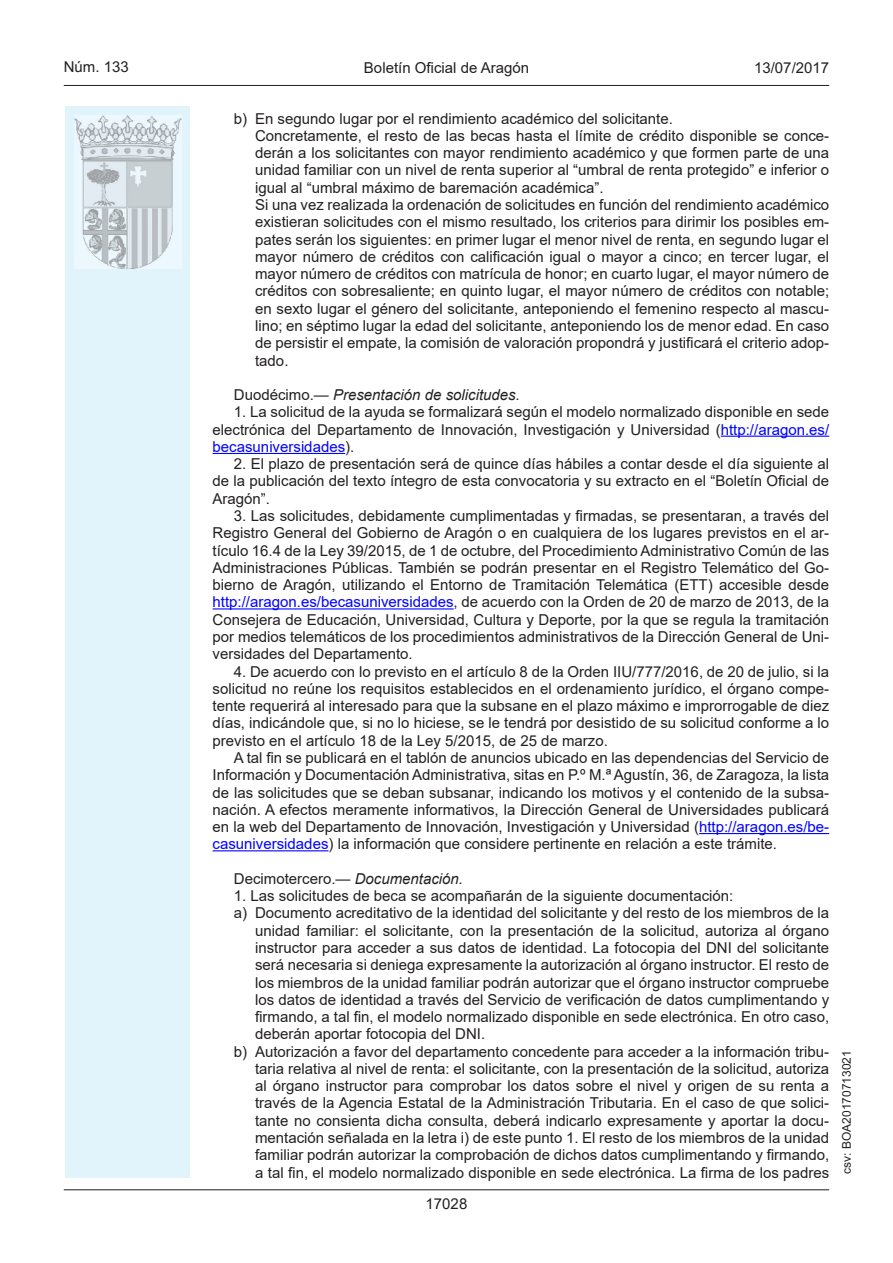
<style>
.page{position:relative;width:893px;height:1263px;background:#fff}
.page>*{position:absolute;margin:0;border:0;box-sizing:border-box;transform-origin:0 0}
.Sangrado_01{font:15px/17.2px "Arial";color:#231f20;text-align:justify}
.inicio_de_parrafo{font:15px/17.2px "Arial";color:#231f20;text-align:justify}
.inicio_de_parrafo-2{font:15px "Arial Italic MT2";color:#231f20}
.estilo_head-c{font:15px "Arial";color:#231f20}
.estilo_head-d{font:15px "Arial MT2";color:#231f20}
.estilo_head-i{font:15px "Arial MT2";color:#231f20}
.numero_pagina{font:15px "Arial";color:#231f20}
.estilo_head-i-2{font:12px "Arial MT2";color:#231f20}
.s1{font-family:"Arial"}
.s2{color:#00f}
.s3{font-family:"Arial Italic MT2"}
</style>
<div class="page">
<div style="left:65px;top:106px;width:125px;height:1072px;background:#e1f4fc"></div>
<img style="left:75px;top:115px;width:106px;height:153px">
<hr style="left:64px;top:85px;width:765px;height:1px;background:#231f20">
<hr style="left:64px;top:1189px;width:765px;height:1px;background:#231f20">
<hr style="left:721px;top:436px;width:108px;height:1px;background:#00f">
<hr style="left:213px;top:453px;width:132px;height:1px;background:#00f">
<hr style="left:213px;top:608px;width:241px;height:1px;background:#00f">
<hr style="left:699px;top:833px;width:130px;height:1px;background:#00f">
<hr style="left:213px;top:850px;width:115px;height:1px;background:#00f">
<p class="estilo_head-i" style="left:64px;top:57px;width:67px">Núm. 133</p>
<p class="estilo_head-c" style="left:364px;top:57px;width:167px">Boletín Oficial de Aragón</p>
<p class="estilo_head-d" style="left:754px;top:57px;width:77px">13/07/2017</p>
<p class="Sangrado_01" style="left:234px;top:110px;width:441px">b) En segundo lugar por el rendimiento académico del solicitante.</p>
<p class="Sangrado_01" style="left:255px;top:127px;width:576px">Concretamente, el resto de las becas hasta el límite de crédito disponible se conce&shy;derán a los solicitantes con mayor rendimiento académico y que formen parte de una unidad familiar con un nivel de renta superior al “umbral de renta protegido” e inferior o igual al “umbral máximo de baremación académica”.</p>
<p class="Sangrado_01" style="left:255px;top:196px;width:576px">Si una vez realizada la ordenación de solicitudes en función del rendimiento académico existieran solicitudes con el mismo resultado, los criterios para dirimir los posibles em&shy;pates serán los siguientes: en primer lugar el menor nivel de renta, en segundo lugar el mayor número de créditos con calificación igual o mayor a cinco; en tercer lugar, el mayor número de créditos con matrícula de honor; en cuarto lugar, el mayor número de créditos con sobresaliente; en quinto lugar, el mayor número de créditos con notable; en sexto lugar el género del solicitante, anteponiendo el femenino respecto al mascu&shy;lino; en séptimo lugar la edad del solicitante, anteponiendo los de menor edad. En caso de persistir el empate, la comisión de valoración propondrá y justificará el criterio adop&shy;tado.</p>
<p class="inicio_de_parrafo-2" style="left:234px;top:385px;width:287px"><span class="s1">Duodécimo.—</span> Presentación de solicitudes.</p>
<p class="inicio_de_parrafo" style="left:213px;top:403px;width:618px;text-indent:21px">1. La solicitud de la ayuda se formalizará según el modelo normalizado disponible en sede electrónica del Departamento de Innovación, Investigación y Universidad (<span class="s2">http://aragon.es/ becasuniversidades</span>).</p>
<p class="inicio_de_parrafo" style="left:213px;top:455px;width:618px;text-indent:21px">2. El plazo de presentación será de quince días hábiles a contar desde el día siguiente al de la publicación del texto íntegro de esta convocatoria y su extracto en el “Boletín Oficial de Aragón”.</p>
<p class="inicio_de_parrafo" style="left:213px;top:507px;width:618px;text-indent:21px">3. Las solicitudes, debidamente cumplimentadas y firmadas, se presentaran, a través del Registro General del Gobierno de Aragón o en cualquiera de los lugares previstos en el ar&shy;tículo 16.4 de la Ley 39/2015, de 1 de octubre, del Procedimiento Administrativo Común de las Administraciones Públicas. También se podrán presentar en el Registro Telemático del Go&shy;bierno de Aragón, utilizando el Entorno de Tramitación Telemática (ETT) accesible desde <span class="s2">http://aragon.es/becasuniversidades</span>, de acuerdo con la Orden de 20 de marzo de 2013, de la Consejera de Educación, Universidad, Cultura y Deporte, por la que se regula la tramitación por medios telemáticos de los procedimientos administrativos de la Dirección General de Uni&shy;versidades del Departamento.</p>
<p class="inicio_de_parrafo" style="left:213px;top:663px;width:618px;text-indent:21px">4. De acuerdo con lo previsto en el artículo 8 de la Orden IIU/777/2016, de 20 de julio, si la solicitud no reúne los requisitos establecidos en el ordenamiento jurídico, el órgano compe&shy;tente requerirá al interesado para que la subsane en el plazo máximo e improrrogable de diez días, indicándole que, si no lo hiciese, se le tendrá por desistido de su solicitud conforme a lo previsto en el artículo 18 de la Ley 5/2015, de 25 de marzo.</p>
<p class="inicio_de_parrafo" style="left:213px;top:749px;width:618px;text-indent:21px">A tal fin se publicará en el tablón de anuncios ubicado en las dependencias del Servicio de Información y Documentación Administrativa, sitas en P.º M.ª Agustín, 36, de Zaragoza, la lista de las solicitudes que se deban subsanar, indicando los motivos y el contenido de la subsa&shy;nación. A efectos meramente informativos, la Dirección General de Universidades publicará en la web del Departamento de Innovación, Investigación y Universidad (<span class="s2">http://aragon.es/be&shy;casuniversidades</span>) la información que considere pertinente en relación a este trámite.</p>
<p class="inicio_de_parrafo" style="left:234px;top:870px;width:231px">Decimotercero.— <span class="s3">Documentación.</span></p>
<p class="inicio_de_parrafo" style="left:234px;top:887px;width:501px">1. Las solicitudes de beca se acompañarán de la siguiente documentación:</p>
<p class="Sangrado_01" style="left:255px;top:904px;width:576px;text-indent:-21px">a) Documento acreditativo de la identidad del solicitante y del resto de los miembros de la unidad familiar: el solicitante, con la presentación de la solicitud, autoriza al órgano instructor para acceder a sus datos de identidad. La fotocopia del DNI del solicitante será necesaria si deniega expresamente la autorización al órgano instructor. El resto de los miembros de la unidad familiar podrán autorizar que el órgano instructor compruebe los datos de identidad a través del Servicio de verificación de datos cumplimentando y firmando, a tal fin, el modelo normalizado disponible en sede electrónica. En otro caso, deberán aportar fotocopia del DNI.</p>
<p class="Sangrado_01" style="left:255px;top:1042px;width:576px;text-indent:-21px">b) Autorización a favor del departamento concedente para acceder a la información tribu&shy;taria relativa al nivel de renta: el solicitante, con la presentación de la solicitud, autoriza al órgano instructor para comprobar los datos sobre el nivel y origen de su renta a través de la Agencia Estatal de la Administración Tributaria. En el caso de que solici&shy;tante no consienta dicha consulta, deberá indicarlo expresamente y aportar la docu&shy;mentación señalada en la letra i) de este punto 1. El resto de los miembros de la unidad familiar podrán autorizar la comprobación de dichos datos cumplimentando y firmando, a tal fin, el modelo normalizado disponible en sede electrónica. La firma de los padres</p>
<p class="numero_pagina" style="left:426px;top:1193px;width:43px">17028</p>
<p class="estilo_head-i-2" style="left:838px;top:1174px;width:125px;rotate:-90deg">csv: BOA20170713021</p>
</div>
